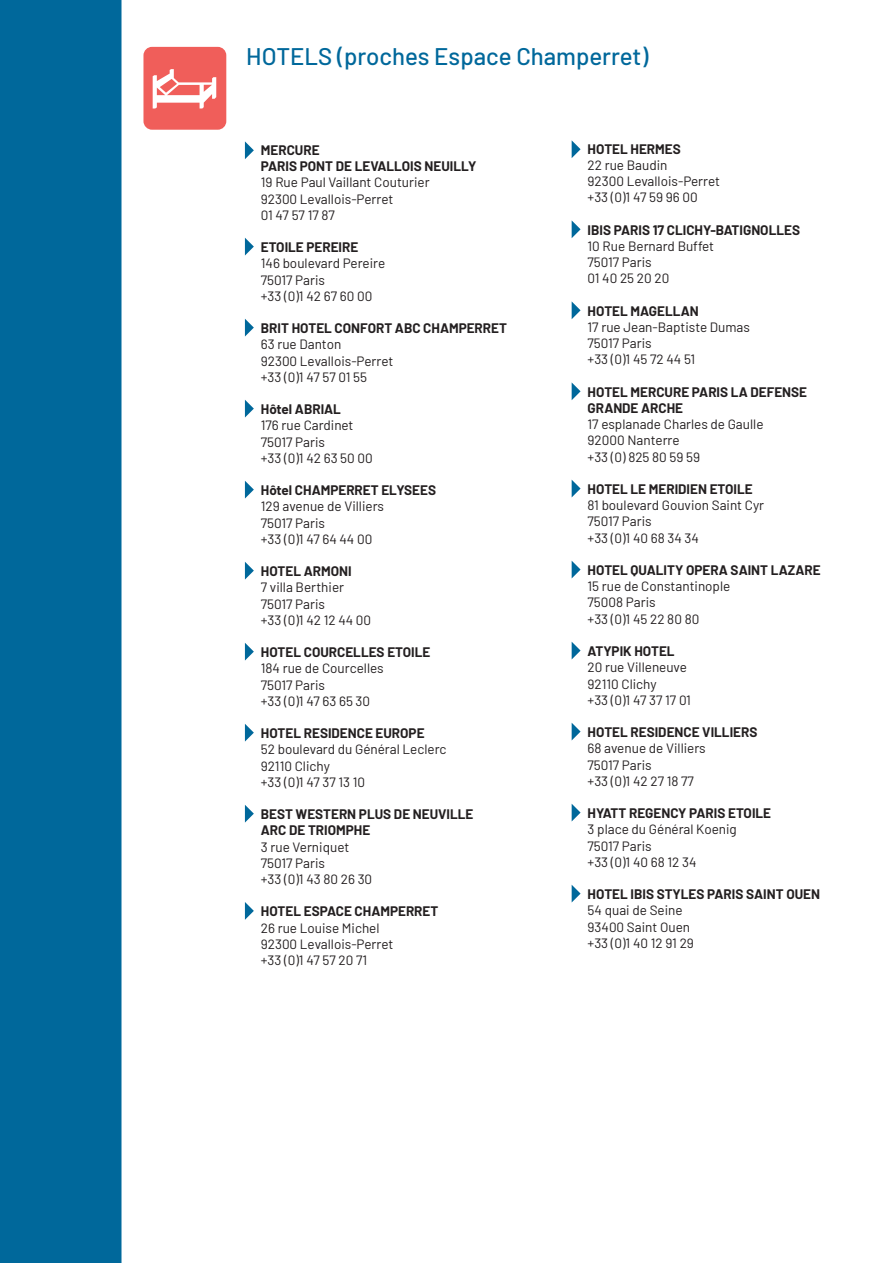
<style>
.page{position:relative;width:893px;height:1263px;background:#fff}
.page>*{position:absolute;margin:0;border:0;box-sizing:border-box;transform-origin:0 0}
.t1{font:500 24px "Barlow";color:#00689b}
.t2{font:13.5px/16.2px "Barlow";color:#231f20}
.t3{font:700 13.5px/16.2px "Barlow";color:#231f20}
</style>
<div class="page">
<div style="left:0;top:0;width:122px;height:1263px;background:#00689b"></div>
<svg style="left:245px;top:141px;width:9px;height:18px"></svg>
<svg style="left:245px;top:238px;width:9px;height:17px"></svg>
<svg style="left:245px;top:319px;width:9px;height:17px"></svg>
<svg style="left:245px;top:400px;width:9px;height:17px"></svg>
<svg style="left:245px;top:481px;width:9px;height:17px"></svg>
<svg style="left:245px;top:562px;width:9px;height:17px"></svg>
<svg style="left:245px;top:643px;width:9px;height:17px"></svg>
<svg style="left:245px;top:724px;width:9px;height:17px"></svg>
<svg style="left:245px;top:805px;width:9px;height:17px"></svg>
<svg style="left:245px;top:902px;width:9px;height:18px"></svg>
<svg style="left:572px;top:140px;width:9px;height:18px"></svg>
<svg style="left:572px;top:221px;width:9px;height:17px"></svg>
<svg style="left:572px;top:302px;width:9px;height:17px"></svg>
<svg style="left:572px;top:383px;width:9px;height:17px"></svg>
<svg style="left:572px;top:480px;width:9px;height:17px"></svg>
<svg style="left:572px;top:561px;width:9px;height:17px"></svg>
<svg style="left:572px;top:642px;width:9px;height:17px"></svg>
<svg style="left:572px;top:723px;width:9px;height:17px"></svg>
<svg style="left:572px;top:804px;width:9px;height:17px"></svg>
<svg style="left:572px;top:885px;width:9px;height:17px"></svg>
<div style="left:143px;top:47px;width:83px;height:83px;background:#f05e5a;border-radius:9px"></div>
<svg style="left:153px;top:69px;width:63px;height:39px"></svg>
<h1 class="t1" style="left:246px;top:38px;width:404px">HOTELS (proches Espace Champerret)</h1>
<p class="t3" style="left:261px;top:141px;width:217px">MERCURE<br>PARIS PONT DE LEVALLOIS NEUILLY</p>
<p class="t2" style="left:261px;top:173px;width:170px">19 Rue Paul Vaillant Couturier<br>92300 Levallois-Perret<br>01 47 57 17 87</p>
<p class="t3" style="left:261px;top:238px;width:99px">ETOILE PEREIRE</p>
<p class="t2" style="left:261px;top:254px;width:126px">146 boulevard Pereire<br>75017 Paris<br>+33 (0)1 42 67 60 00</p>
<p class="t3" style="left:261px;top:319px;width:248px">BRIT HOTEL CONFORT ABC CHAMPERRET</p>
<p class="t2" style="left:261px;top:335px;width:134px">63 rue Danton<br>92300 Levallois-Perret +33 (0)1 47 57 01 55</p>
<p class="t3" style="left:261px;top:400px;width:82px">Hôtel ABRIAL</p>
<p class="t2" style="left:261px;top:416px;width:113px">176 rue Cardinet<br>75017 Paris<br>+33 (0)1 42 63 50 00</p>
<p class="t3" style="left:261px;top:481px;width:177px">Hôtel CHAMPERRET ELYSEES</p>
<p class="t2" style="left:261px;top:497px;width:125px">129 avenue de Villiers<br>75017 Paris<br>+33 (0)1 47 64 44 00</p>
<p class="t3" style="left:261px;top:562px;width:92px">HOTEL ARMONI</p>
<p class="t2" style="left:261px;top:578px;width:112px">7 villa Berthier<br>75017 Paris<br>+33 (0)1 42 12 44 00</p>
<p class="t3" style="left:261px;top:643px;width:171px">HOTEL COURCELLES ETOILE</p>
<p class="t2" style="left:261px;top:659px;width:124px">184 rue de Courcelles<br>75017 Paris<br>+33 (0)1 47 63 65 30</p>
<p class="t3" style="left:261px;top:724px;width:165px">HOTEL RESIDENCE EUROPE</p>
<p class="t2" style="left:261px;top:740px;width:187px">52 boulevard du Général Leclerc<br>92110 Clichy<br>+33 (0)1 47 37 13 10</p>
<p class="t3" style="left:261px;top:805px;width:214px">BEST WESTERN PLUS DE NEUVILLE<br>ARC DE TRIOMPHE</p>
<p class="t2" style="left:261px;top:837px;width:113px">3 rue Verniquet<br>75017 Paris<br>+33 (0)1 43 80 26 30</p>
<p class="t3" style="left:261px;top:902px;width:179px">HOTEL ESPACE CHAMPERRET</p>
<p class="t2" style="left:261px;top:918px;width:134px">26 rue Louise Michel<br>92300 Levallois-Perret +33 (0)1 47 57 20 71</p>
<p class="t3" style="left:588px;top:140px;width:95px">HOTEL HERMES</p>
<p class="t2" style="left:588px;top:156px;width:134px">22 rue Baudin<br>92300 Levallois-Perret +33 (0)1 47 59 96 00</p>
<p class="t3" style="left:588px;top:221px;width:214px">IBIS PARIS 17 CLICHY-BATIGNOLLES</p>
<p class="t2" style="left:588px;top:237px;width:128px">10 Rue Bernard Buffet<br>75017 Paris<br>01 40 25 20 20</p>
<p class="t3" style="left:588px;top:302px;width:113px">HOTEL MAGELLAN</p>
<p class="t2" style="left:588px;top:318px;width:164px">17 rue Jean-Baptiste Dumas<br>75017 Paris<br>+33 (0)1 45 72 44 51</p>
<p class="t3" style="left:588px;top:383px;width:221px">HOTEL MERCURE PARIS LA DEFENSE<br>GRANDE ARCHE</p>
<p class="t2" style="left:588px;top:415px;width:177px">17 esplanade Charles de Gaulle<br>92000 Nanterre<br>+33 (0) 825 80 59 59</p>
<p class="t3" style="left:588px;top:480px;width:167px">HOTEL LE MERIDIEN ETOILE</p>
<p class="t2" style="left:588px;top:496px;width:178px">81 boulevard Gouvion Saint Cyr<br>75017 Paris<br>+33 (0)1 40 68 34 34</p>
<p class="t3" style="left:588px;top:561px;width:235px">HOTEL QUALITY OPERA SAINT LAZARE</p>
<p class="t2" style="left:588px;top:577px;width:144px">15 rue de Constantinople<br>75008 Paris<br>+33 (0)1 45 22 80 80</p>
<p class="t3" style="left:588px;top:642px;width:89px">ATYPIK HOTEL</p>
<p class="t2" style="left:588px;top:658px;width:105px">20 rue Villeneuve<br>92110 Clichy<br>+33 (0)1 47 37 17 01</p>
<p class="t3" style="left:588px;top:723px;width:171px">HOTEL RESIDENCE VILLIERS</p>
<p class="t2" style="left:588px;top:739px;width:120px">68 avenue de Villiers<br>75017 Paris<br>+33 (0)1 42 27 18 77</p>
<p class="t3" style="left:588px;top:804px;width:185px">HYATT REGENCY PARIS ETOILE</p>
<p class="t2" style="left:588px;top:820px;width:151px">3 place du Général Koenig<br>75017 Paris<br>+33 (0)1 40 68 12 34</p>
<p class="t3" style="left:588px;top:885px;width:234px">HOTEL IBIS STYLES PARIS SAINT OUEN</p>
<p class="t2" style="left:588px;top:901px;width:108px">54 quai de Seine<br>93400 Saint Ouen +33 (0)1 40 12 91 29</p>
</div>
